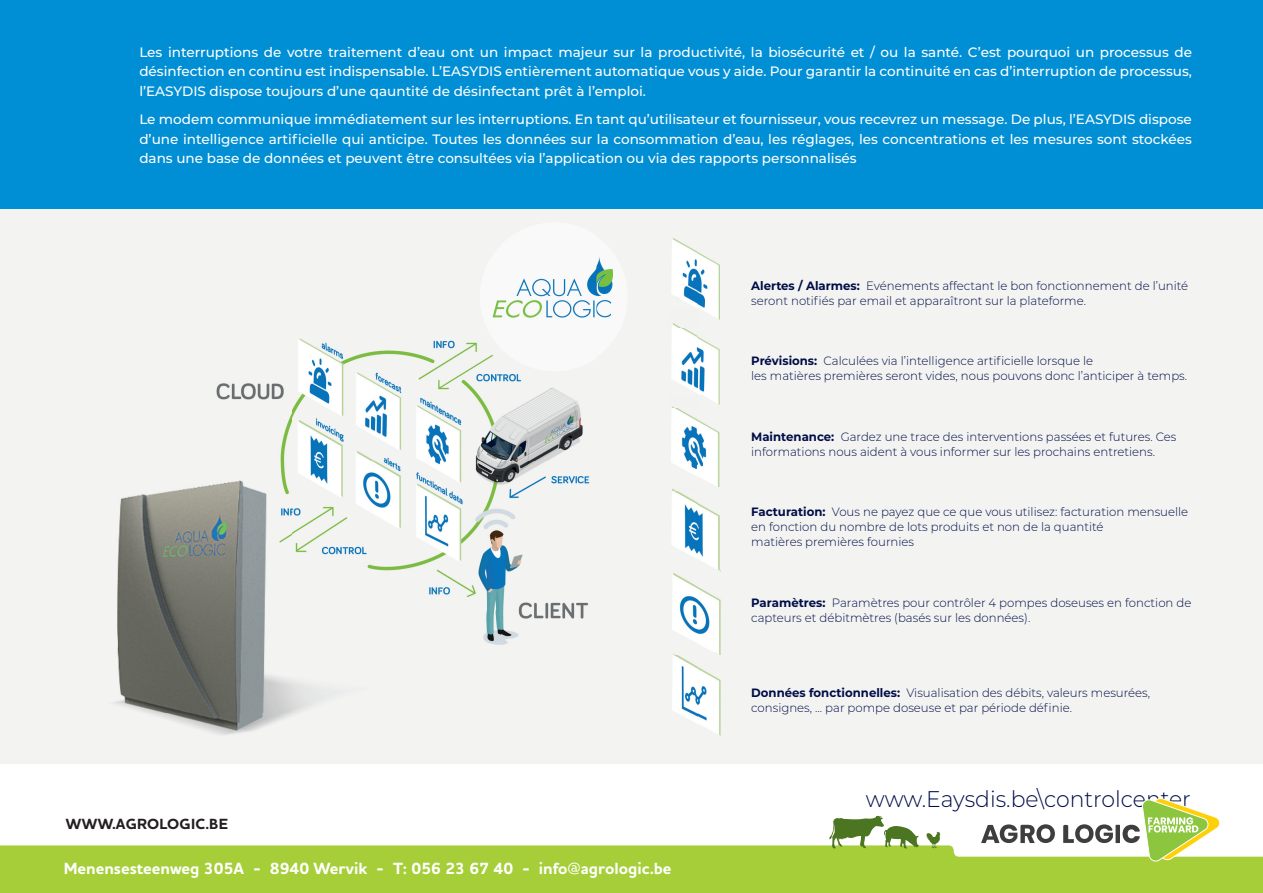
<style>
.page{position:relative;width:1263px;height:893px;background:#fff}
.page>*{position:absolute;margin:0;border:0;box-sizing:border-box;transform-origin:0 0}
.t1{font:300 22.65px "Montserrat";color:#000d46}
.t2{font:700 16.5px "Houschka Pro";color:#fff}
.t3{font:700 15px "Houschka Pro";letter-spacing:.015em;color:#231f20}
.t4{font:500 13.65px/19.6px "Montserrat";color:#fff;text-align:justify}
.t5{font:300 12.15px/15.1px "Montserrat";color:#000d46}
.s1{font-weight:700}
</style>
<div class="page">
<div style="left:0;top:210px;width:1263px;height:554px;background:#f3f3f2"></div>
<img style="left:114px;top:257px;width:499px;height:478px">
<img style="left:671px;top:238px;width:50px;height:498px">
<svg style="left:697px;top:571px;width:24px;height:1px"></svg>
<img style="left:671px;top:571px;width:26px;height:1px">
<svg style="left:697px;top:653px;width:24px;height:1px"></svg>
<img style="left:671px;top:653px;width:26px;height:1px">
<img style="left:671px;top:309px;width:26px;height:18px">
<img style="left:671px;top:488px;width:26px;height:2px">
<img style="left:671px;top:396px;width:26px;height:12px">
<div style="left:0;top:0;width:1263px;height:209px;background:#008fd5"></div>
<div style="left:0;top:845px;width:1263px;height:48px;background:#a6ce39"></div>
<svg style="left:981px;top:824px;width:74px;height:19px"></svg>
<svg style="left:1063px;top:798px;width:158px;height:65px"></svg>
<svg style="left:926px;top:832px;width:14px;height:17px"></svg>
<svg style="left:828px;top:815px;width:91px;height:34px"></svg>
<p class="t4" style="left:139px;top:42px;width:1054px">Les interruptions de votre traitement d’eau ont un impact majeur sur la productivité, la biosécurité et / ou la santé. C’est pourquoi un processus de désinfection en continu est indispensable. L’EASYDIS entièrement automatique vous y aide. Pour garantir la continuité en cas d’interruption de processus, l’EASYDIS dispose toujours d’une qauntité de désinfectant prêt à l’emploi.</p>
<p class="t4" style="left:139px;top:109px;width:1054px">Le modem communique immédiatement sur les interruptions. En tant qu’utilisateur et fournisseur, vous recevrez un message. De plus, l’EASYDIS dispose d’une intelligence artificielle qui anticipe. Toutes les données sur la consommation d’eau, les réglages, les concentrations et les mesures sont stockées dans une base de données et peuvent être consultées via l’application ou via des rapports personnalisés</p>
<p class="t5" style="left:751px;top:278px;width:438px"><span class="s1">Alertes / Alarmes:</span> Evénements affectant le bon fonctionnement de l’unité seront notifiés par email et apparaîtront sur la plateforme.</p>
<p class="t5" style="left:751px;top:353px;width:437px"><span class="s1">Prévisions:</span> Calculées via l’intelligence artificielle lorsque le<br>les matières premières seront vides, nous pouvons donc l’anticiper à temps.</p>
<p class="t5" style="left:751px;top:428px;width:427px"><span class="s1">Maintenance:</span> Gardez une trace des interventions passées et futures. Ces informations nous aident à vous informer sur les prochains entretiens.</p>
<p class="t5" style="left:751px;top:504px;width:438px"><span class="s1">Facturation:</span> Vous ne payez que ce que vous utilisez: facturation mensuelle en fonction du nombre de lots produits et non de la quantité<br>matières premières fournies</p>
<p class="t5" style="left:751px;top:594px;width:442px"><span class="s1">Paramètres:</span> Paramètres pour contrôler 4 pompes doseuses en fonction de capteurs et débitmètres (basés sur les données).</p>
<p class="t5" style="left:751px;top:685px;width:400px"><span class="s1">Données fonctionnelles:</span> Visualisation des débits, valeurs mesurées, consignes, ... par pompe doseuse et par période définie.</p>
<p class="t3" style="left:66px;top:814px;width:164px">WWW.AGROLOGIC.BE</p>
<h2 class="t2" style="left:64px;top:857px;width:609px">Menensesteenweg 305A - 8940 Wervik - T: 056 23 67 40 - info@agrologic.be</h2>
<h1 class="t1" style="left:866px;top:784px;width:327px">www.Eaysdis.be\controlcenter</h1>
</div>
